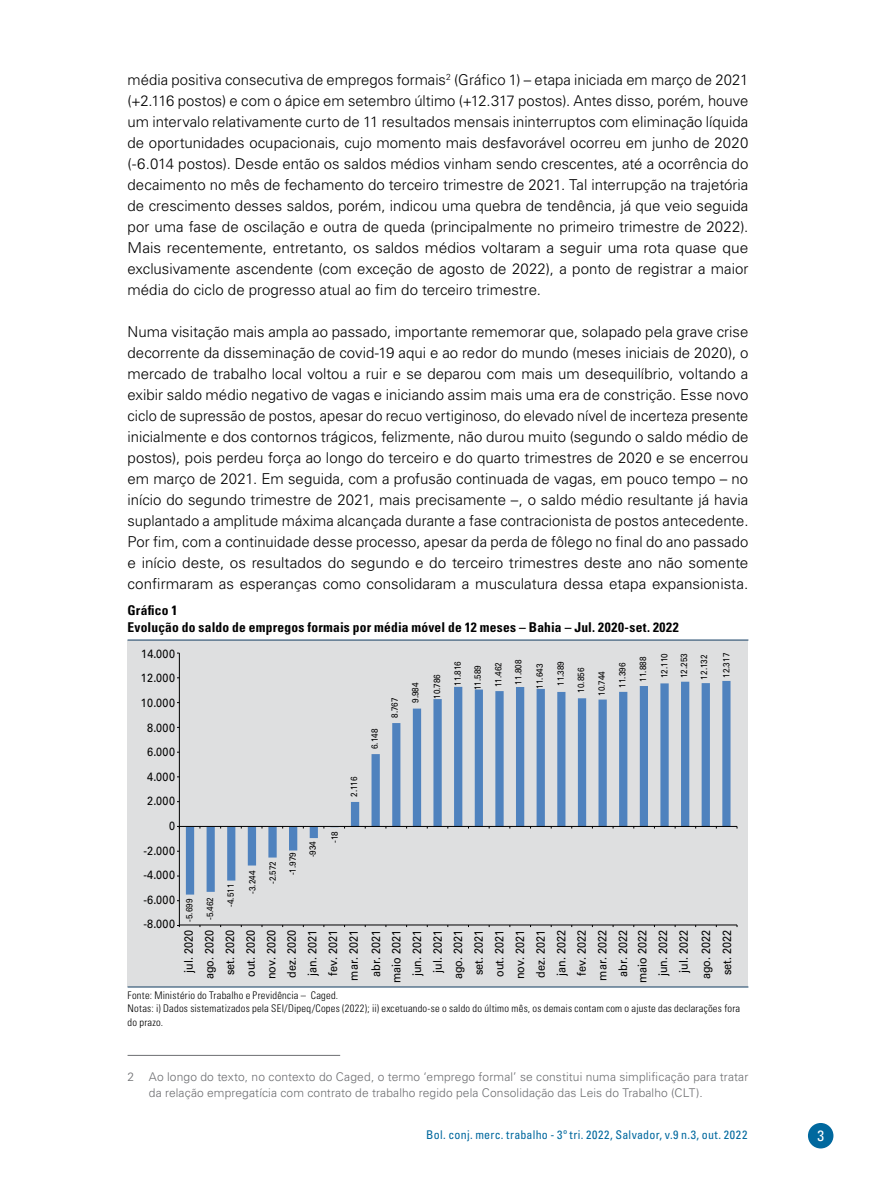
<style>
.page{position:relative;width:893px;height:1191px;background:#fff}
.page>*{position:absolute;margin:0;border:0;box-sizing:border-box;transform-origin:0 0}
.t1{font:300 15px/21px "Univers LT Std";color:#000;text-align:justify}
.t2{font:condensed 15px "Univers LT Std";color:#fff}
.t3{font:700 condensed 13.5px/16.2px "Univers LT Std";letter-spacing:.015em;color:#000}
.t4{font:12px/20.5px "Univers LT Std";color:#010101;text-align:center;scale:.91 1}
.t5{font:300 12px/16.5px "Univers LT Std";letter-spacing:.01em;color:#6d6e71}
.t6{font:condensed 12px "Univers LT Std";letter-spacing:.02em;color:#00689e}
.t7{font:300 condensed 10.5px/13.5px "Univers LT Std";letter-spacing:.02em;color:#000}
.t8{font:9px/19.8px "Univers LT Std";color:#010101;scale:.91 1}
</style>
<div class="page">
<div style="left:808px;top:1123px;width:25px;height:25px;background:#00689e;border-radius:50%"></div>
<div style="left:128px;top:640px;width:620px;height:347px;background:#dedfe0"></div>
<hr style="left:128px;top:986px;width:620px;height:1px;background:#2a5071">
<hr style="left:128px;top:639px;width:620px;height:1px;background:#2a5071">
<svg style="left:186px;top:681px;width:544px;height:213px"></svg>
<hr style="left:179px;top:653px;width:1px;height:272px;background:#000">
<hr style="left:179px;top:826px;width:558px;height:1px;background:#000">
<hr style="left:179px;top:924px;width:558px;height:1px;background:#000">
<hr style="left:128px;top:1055px;width:212px;height:1px;background:#6d6e71">
<p class="t1" style="left:128px;top:69px;width:622px">média positiva consecutiva de empregos formais<sup>2</sup> (Gráfico 1) – etapa iniciada em março de 2021 (+2.116 postos) e com o ápice em setembro último (+12.317 postos). Antes disso, porém, houve um intervalo relativamente curto de 11 resultados mensais ininterruptos com eliminação líquida de oportunidades ocupacionais, cujo momento mais desfavorável ocorreu em junho de 2020 (-6.014 postos). Desde então os saldos médios vinham sendo crescentes, até a ocorrência do decaimento no mês de fechamento do terceiro trimestre de 2021. Tal interrupção na trajetória de crescimento desses saldos, porém, indicou uma quebra de tendência, já que veio seguida por uma fase de oscilação e outra de queda (principalmente no primeiro trimestre de 2022).<br>Mais recentemente, entretanto, os saldos médios voltaram a seguir uma rota quase que exclusivamente ascendente (com exceção de agosto de 2022), a ponto de registrar a maior média do ciclo de progresso atual ao fim do terceiro trimestre.</p>
<p class="t1" style="left:128px;top:321px;width:622px">Numa visitação mais ampla ao passado, importante rememorar que, solapado pela grave crise decorrente da disseminação de covid-19 aqui e ao redor do mundo (meses iniciais de 2020), o mercado de trabalho local voltou a ruir e se deparou com mais um desequilíbrio, voltando a exibir saldo médio negativo de vagas e iniciando assim mais uma era de constrição. Esse novo ciclo de supressão de postos, apesar do recuo vertiginoso, do elevado nível de incerteza presente inicialmente e dos contornos trágicos, felizmente, não durou muito (segundo o saldo médio de postos), pois perdeu força ao longo do terceiro e do quarto trimestres de 2020 e se encerrou em março de 2021. Em seguida, com a profusão continuada de vagas, em pouco tempo – no início do segundo trimestre de 2021, mais precisamente –, o saldo médio resultante já havia suplantado a amplitude máxima alcançada durante a fase contracionista de postos antecedente.<br>Por fim, com a continuidade desse processo, apesar da perda de fôlego no final do ano passado e início deste, os resultados do segundo e do terceiro trimestres deste ano não somente confirmaram as esperanças como consolidaram a musculatura dessa etapa expansionista.</p>
<p class="t3" style="left:128px;top:602px;width:553px">Gráfico 1<br>Evolução do saldo de empregos formais por média móvel de 12 meses – Bahia – Jul. 2020-set. 2022</p>
<p class="t4" style="left:141px;top:643px;width:39px">14.000</p>
<p class="t4" style="left:141px;top:668px;width:39px">12.000</p>
<p class="t4" style="left:141px;top:692px;width:39px">10.000</p>
<p class="t4" style="left:147px;top:717px;width:32px">8.000</p>
<p class="t4" style="left:147px;top:741px;width:32px">6.000</p>
<p class="t4" style="left:147px;top:766px;width:32px">4.000</p>
<p class="t4" style="left:147px;top:791px;width:32px">2.000</p>
<p class="t8" style="left:344px;top:797px;width:24px;rotate:-90deg">2.116</p>
<p class="t8" style="left:365px;top:749px;width:24px;rotate:-90deg">6.148</p>
<p class="t8" style="left:385px;top:718px;width:24px;rotate:-90deg">8.767</p>
<p class="t8" style="left:406px;top:703px;width:24px;rotate:-90deg">9.984</p>
<p class="t8" style="left:427px;top:699px;width:29px;rotate:-90deg">10.786</p>
<p class="t8" style="left:448px;top:686px;width:29px;rotate:-90deg">11.816</p>
<p class="t8" style="left:468px;top:690px;width:29px;rotate:-90deg">11.589</p>
<p class="t8" style="left:488px;top:687px;width:29px;rotate:-90deg">11.462</p>
<p class="t8" style="left:508px;top:684px;width:29px;rotate:-90deg">11.808</p>
<p class="t8" style="left:530px;top:688px;width:29px;rotate:-90deg">11.643</p>
<p class="t8" style="left:551px;top:686px;width:29px;rotate:-90deg">11.389</p>
<p class="t8" style="left:571px;top:692px;width:29px;rotate:-90deg">10.856</p>
<p class="t8" style="left:592px;top:696px;width:29px;rotate:-90deg">10.744</p>
<p class="t8" style="left:612px;top:687px;width:29px;rotate:-90deg">11.396</p>
<p class="t8" style="left:633px;top:681px;width:29px;rotate:-90deg">11.888</p>
<p class="t8" style="left:654px;top:678px;width:29px;rotate:-90deg">12.110<br>12.253</p>
<p class="t8" style="left:694px;top:679px;width:29px;rotate:-90deg">12.132</p>
<p class="t8" style="left:716px;top:678px;width:29px;rotate:-90deg">12.317</p>
<p class="t4" style="left:169px;top:815px;width:8px">0</p>
<p class="t8" style="left:325px;top:843px;width:14px;rotate:-90deg">-18</p>
<p class="t8" style="left:303px;top:857px;width:19px;rotate:-90deg">-934</p>
<p class="t4" style="left:144px;top:840px;width:36px">-2.000</p>
<p class="t8" style="left:243px;top:894px;width:27px;rotate:-90deg">-3.244</p>
<p class="t8" style="left:263px;top:884px;width:27px;rotate:-90deg">-2.572</p>
<p class="t8" style="left:283px;top:875px;width:27px;rotate:-90deg">-1.979</p>
<p class="t4" style="left:144px;top:864px;width:36px">-4.000</p>
<p class="t8" style="left:221px;top:907px;width:27px;rotate:-90deg">-4.511</p>
<p class="t4" style="left:144px;top:889px;width:36px">-6.000</p>
<p class="t8" style="left:180px;top:921px;width:27px;rotate:-90deg">-5.699</p>
<p class="t8" style="left:200px;top:920px;width:27px;rotate:-90deg">-5.462</p>
<p class="t4" style="left:144px;top:913px;width:36px">-8.000</p>
<p class="t4" style="left:178px;top:972px;width:48px;rotate:-90deg">jul. 2020</p>
<p class="t4" style="left:673px;top:972px;width:48px;rotate:-90deg">jul. 2022</p>
<p class="t4" style="left:199px;top:980px;width:57px;rotate:-90deg">ago. 2020 set. 2020 out. 2020 nov. 2020 dez. 2020 jan. 2021 fev. 2021 mar. 2021</p>
<p class="t4" style="left:386px;top:983px;width:60px;rotate:-90deg">maio 2021</p>
<p class="t4" style="left:571px;top:983px;width:60px;text-align:right;rotate:-90deg">fev. 2022 mar. 2022 abr. 2022 maio 2022 jun. 2022</p>
<p class="t4" style="left:427px;top:972px;width:48px;rotate:-90deg">jul. 2021</p>
<p class="t4" style="left:696px;top:979px;width:56px;rotate:-90deg">ago. 2022 set. 2022</p>
<p class="t7" style="left:128px;top:988px;width:614px">Fonte: Ministério do Trabalho e Previdência – Caged.<br>Notas: i) Dados sistematizados pela SEI/Dipeq/Copes (2022); ii) excetuando-se o saldo do último mês, os demais contam com o ajuste das declarações fora do prazo.</p>
<p class="t4" style="left:366px;top:977px;width:53px;rotate:-90deg">abr. 2021</p>
<p class="t4" style="left:407px;top:976px;width:52px;rotate:-90deg">jun. 2021</p>
<p class="t4" style="left:468px;top:979px;width:56px;rotate:-90deg">set. 2021 out. 2021 nov. 2021 dez. 2021 jan. 2022</p>
<p class="t4" style="left:448px;top:979px;width:56px;rotate:-90deg">ago. 2021</p>
<p class="t5" style="left:149px;top:1068px;width:601px;text-indent:-21px">2 Ao longo do texto, no contexto do Caged, o termo ‘emprego formal’ se constitui numa simplificação para tratar da relação empregatícia com contrato de trabalho regido pela Consolidação das Leis do Trabalho (CLT).</p>
<p class="t6" style="left:426px;top:1127px;width:323px">Bol. conj. merc. trabalho - 3º tri. 2022, Salvador, v.9 n.3, out. 2022</p>
<p class="t2" style="left:817px;top:1126px;width:8px">3</p>
</div>
